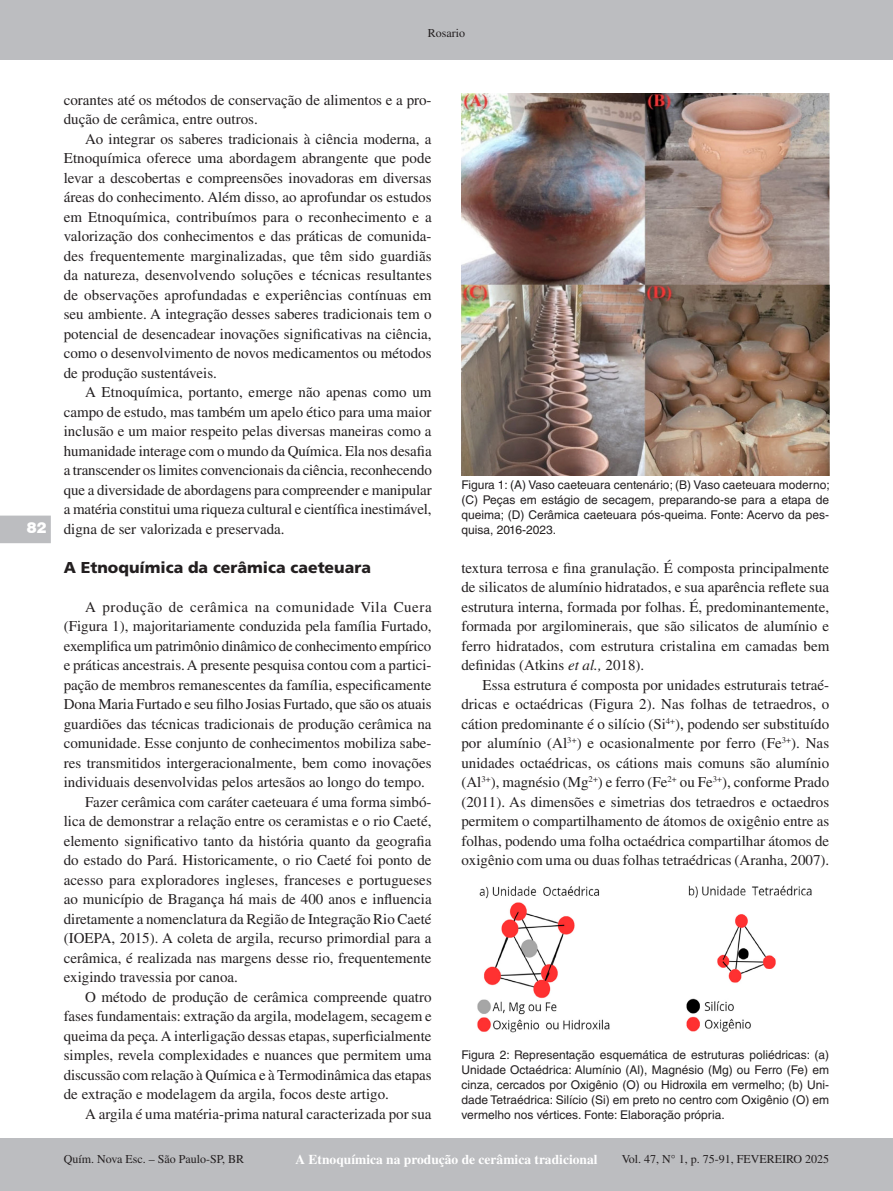
<style>
.page{position:relative;width:893px;height:1191px;background:#fff}
.page>*{position:absolute;margin:0;border:0;box-sizing:border-box;transform-origin:0 0}
.Sessão{font:900 15.75px "Frutiger LT Std";color:#231f20}
.t1{font:15px/19.5px "Times LT Std";color:#231f20;text-align:justify}
.t2{font:900 15px "Swiss 721 BT";color:#fff}
.t3{font:700 13.5px "Times LT Std";color:#fff}
.Figura{font:12px/15px "Helvetica LT Std";color:#231f20;text-align:justify}
.t4{font:12px "Times LT Std";color:#231f20}
.s1{font-style:italic}
</style>
<div class="page">
<div style="left:0;top:0;width:893px;height:60px;background:#bcbdc0"></div>
<div style="left:0;top:1138px;width:893px;height:53px;background:#bcbdc0"></div>
<svg style="left:0;top:515px;width:51px;height:28px"></svg>
<img style="left:477px;top:885px;width:335px;height:148px">
<img style="left:461px;top:94px;width:368px;height:381px">
<p class="t4" style="left:428px;top:27px;width:39px">Rosario</p>
<p class="t2" style="left:27px;top:518px;width:21px">82</p>
<p class="t1" style="left:64px;top:90px;width:369px">corantes até os métodos de conservação de alimentos e a pro&shy;dução de cerâmica, entre outros.</p>
<p class="t1" style="left:64px;top:129px;width:370px;text-indent:21px">Ao integrar os saberes tradicionais à ciência moderna, a Etnoquímica oferece uma abordagem abrangente que pode levar a descobertas e compreensões inovadoras em diversas áreas do conhecimento. Além disso, ao aprofundar os estudos em Etnoquímica, contribuímos para o reconhecimento e a valorização dos conhecimentos e das práticas de comunida&shy;des frequentemente marginalizadas, que têm sido guardiãs da natureza, desenvolvendo soluções e técnicas resultantes de observações aprofundadas e experiências contínuas em seu ambiente. A integração desses saberes tradicionais tem o potencial de desencadear inovações significativas na ciência, como o desenvolvimento de novos medicamentos ou métodos de produção sustentáveis.</p>
<p class="t1" style="left:64px;top:382px;width:370px;text-indent:21px">A Etnoquímica, portanto, emerge não apenas como um campo de estudo, mas também um apelo ético para uma maior inclusão e um maior respeito pelas diversas maneiras como a humanidade interage com o mundo da Química. Ela nos desafia a transcender os limites convencionais da ciência, reconhecendo que a diversidade de abordagens para compreender e manipular a matéria constitui uma riqueza cultural e científica inestimável, digna de ser valorizada e preservada.</p>
<p class="Sessão" style="left:64px;top:558px;width:309px">A Etnoquímica da cerâmica caeteuara</p>
<p class="t1" style="left:64px;top:597px;width:369px;text-indent:21px">A produção de cerâmica na comunidade Vila Cuera (Figura 1), majoritariamente conduzida pela família Furtado, exemplifica um patrimônio dinâmico de conhecimento empírico e práticas ancestrais. A presente pesquisa contou com a partici&shy;pação de membros remanescentes da família, especificamente Dona Maria Furtado e seu filho Josias Furtado, que são os atuais guardiões das técnicas tradicionais de produção cerâmica na comunidade. Esse conjunto de conhecimentos mobiliza sabe&shy;res transmitidos intergeracionalmente, bem como inovações individuais desenvolvidas pelos artesãos ao longo do tempo.</p>
<p class="t1" style="left:64px;top:792px;width:370px;text-indent:21px">Fazer cerâmica com caráter caeteuara é uma forma simbó&shy;lica de demonstrar a relação entre os ceramistas e o rio Caeté, elemento significativo tanto da história quanto da geografia do estado do Pará. Historicamente, o rio Caeté foi ponto de acesso para exploradores ingleses, franceses e portugueses ao município de Bragança há mais de 400 anos e influencia diretamente a nomenclatura da Região de Integração Rio Caeté (IOEPA, 2015). A coleta de argila, recurso primordial para a cerâmica, é realizada nas margens desse rio, frequentemente exigindo travessia por canoa.</p>
<p class="t1" style="left:64px;top:987px;width:369px;text-indent:21px">O método de produção de cerâmica compreende quatro fases fundamentais: extração da argila, modelagem, secagem e queima da peça. A interligação dessas etapas, superficialmente simples, revela complexidades e nuances que permitem uma discussão com relação à Química e à Termodinâmica das etapas de extração e modelagem da argila, focos deste artigo.</p>
<p class="t1" style="left:85px;top:1104px;width:348px">A argila é uma matéria-prima natural caracterizada por sua</p>
<p class="Figura" style="left:461px;top:477px;width:370px">Figura 1: (A) Vaso caeteuara centenário; (B) Vaso caeteuara moderno; (C) Peças em estágio de secagem, preparando-se para a etapa de queima; (D) Cerâmica caeteuara pós-queima. Fonte: Acervo da pes&shy;quisa, 2016-2023.</p>
<p class="t1" style="left:461px;top:558px;width:370px">textura terrosa e fina granulação. É composta principalmente de silicatos de alumínio hidratados, e sua aparência reflete sua estrutura interna, formada por folhas. É, predominantemente, formada por argilominerais, que são silicatos de alumínio e ferro hidratados, com estrutura cristalina em camadas bem definidas (Atkins <span class="s1">et al.,</span> 2018).</p>
<p class="t1" style="left:461px;top:675px;width:370px;text-indent:21px">Essa estrutura é composta por unidades estruturais tetraé&shy;dricas e octaédricas (Figura 2). Nas folhas de tetraedros, o cátion predominante é o silício (Si<sup>4+</sup>), podendo ser substituído por alumínio (Al<sup>3+</sup>) e ocasionalmente por ferro (Fe<sup>3+</sup>). Nas unidades octaédricas, os cátions mais comuns são alumínio (Al<sup>3+</sup>), magnésio (Mg<sup>2+</sup>) e ferro (Fe<sup>2+</sup> ou Fe<sup>3+</sup>), conforme Prado (2011). As dimensões e simetrias dos tetraedros e octaedros permitem o compartilhamento de átomos de oxigênio entre as folhas, podendo uma folha octaédrica compartilhar átomos de oxigênio com uma ou duas folhas tetraédricas (Aranha, 2007).</p>
<p class="Figura" style="left:461px;top:1047px;width:369px">Figura 2: Representação esquemática de estruturas poliédricas: (a)<br>Unidade Octaédrica: Alumínio (Al), Magnésio (Mg) ou Ferro (Fe) em cinza, cercados por Oxigênio (O) ou Hidroxila em vermelho; (b) Uni&shy;dade Tetraédrica: Silício (Si) em preto no centro com Oxigênio (O) em vermelho nos vértices. Fonte: Elaboração própria.</p>
<p class="t4" style="left:64px;top:1152px;width:182px">Quím. Nova Esc. – São Paulo-SP, BR</p>
<p class="t3" style="left:295px;top:1151px;width:304px">A Etnoquímica na produção de cerâmica tradicional</p>
<p class="t4" style="left:622px;top:1152px;width:209px">Vol. 47, N° 1, p. 75-91, FEVEREIRO 2025</p>
</div>
